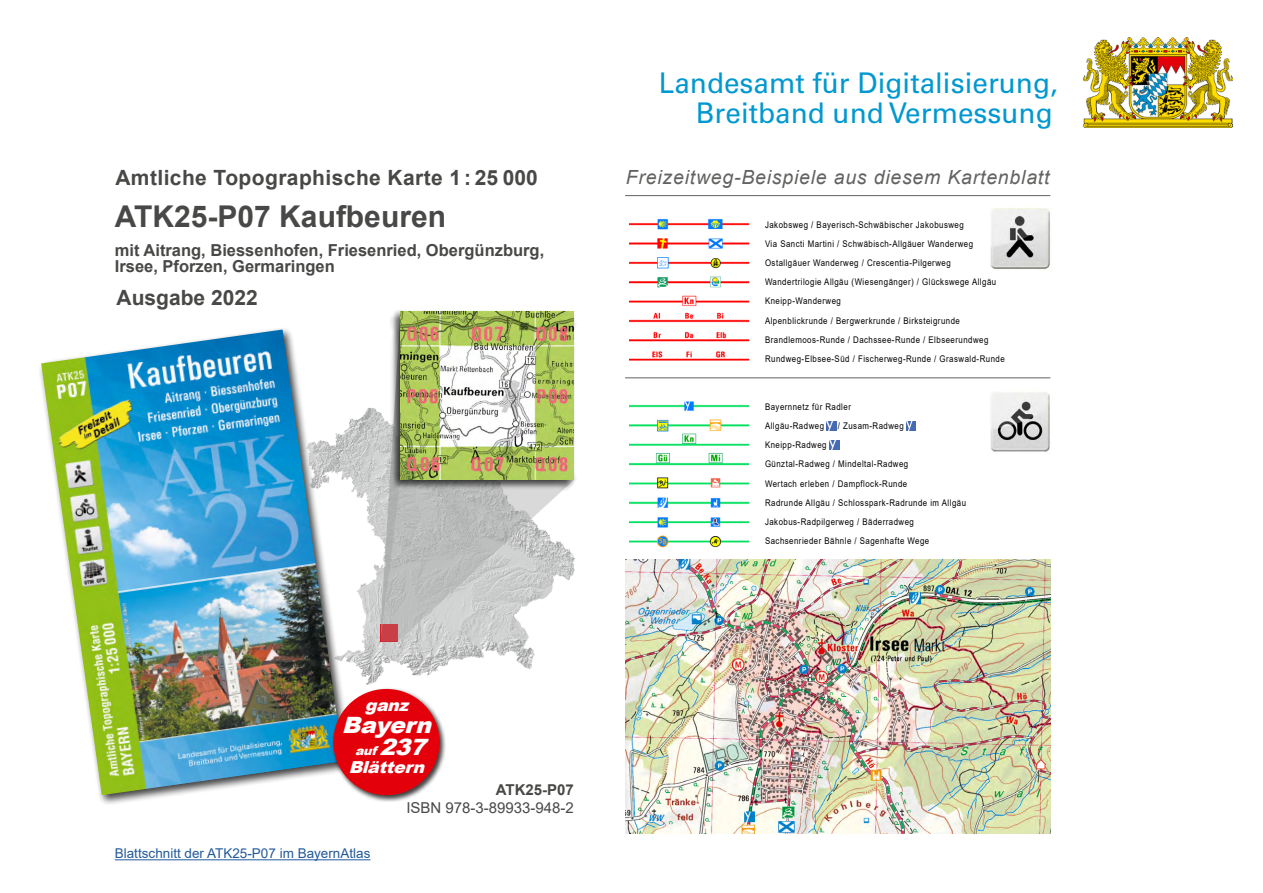
<style>
.page{position:relative;width:1263px;height:893px;background:#fff}
.page>*{position:absolute;margin:0;border:0;box-sizing:border-box;transform-origin:0 0}
.t1{font:700 30px "Arial";color:#484847}
.t2{font:28.5px/30px "Univers";color:#0098d0;text-align:right}
.t3{font:italic 900 22.5px "Arial";color:#fff;scale:1.05 1}
.t4{font:700 21px "Arial";letter-spacing:.02em;color:#484847}
.t5{font:700 21px "Arial";color:#484847}
.t6{font:italic 19.5px "Arial";letter-spacing:.04em;color:#626261}
.t7{font:700 16.5px/16.5px "Arial";color:#484847}
.t8{font:italic 900 16.5px "Arial";color:#fff;scale:1.05 1}
.t9{font:15px "Arial";color:#484847}
.t10{font:700 15px "Arial";color:#484847}
.t11{font:13.5px "Arial";color:#22599b}
.t12{font:italic 900 12px "Arial";color:#fff;scale:1.05 1}
.t13{font:9.15px/19.2px "Arial";letter-spacing:.06em;color:#000;scale:.86 1}
.s1{font-size:22.5px}
</style>
<div class="page">
<img style="left:354px;top:408px;width:221px;height:277px">
<svg style="left:381px;top:408px;width:193px;height:234px;background:#cbcacb"></svg>
<hr style="left:625px;top:195px;width:425px;height:1px;background:#626261">
<hr style="left:625px;top:377px;width:425px;height:1px;background:#626261">
<div style="left:38px;top:326px;width:316px;height:480px;background:#000;opacity:.75"></div>
<img style="left:41px;top:330px;width:302px;height:465px">
<div style="left:390px;top:309px;width:186px;height:182px;background:#000;opacity:.75"></div>
<img style="left:401px;top:311px;width:173px;height:169px">
<img style="left:625px;top:559px;width:425px;height:274px">
<hr style="left:115px;top:859px;width:255px;height:1px;background:#22599b">
<img style="left:629px;top:218px;width:121px;height:143px">
<img style="left:629px;top:401px;width:121px;height:147px">
<svg style="left:827px;top:421px;width:9px;height:9px"></svg>
<svg style="left:907px;top:421px;width:9px;height:9px"></svg>
<svg style="left:830px;top:440px;width:9px;height:9px"></svg>
<img style="left:990px;top:208px;width:60px;height:61px">
<img style="left:990px;top:392px;width:60px;height:60px">
<img style="left:1083px;top:38px;width:149px;height:89px">
<div style="left:331px;top:686px;width:115px;height:116px;background:#000;opacity:.75"></div>
<div style="left:333px;top:689px;width:107px;height:106px;background:#e3000b;border-radius:50%"></div>
<h3 class="t4" style="left:115px;top:163px;width:424px">Amtliche Topographische Karte 1 : 25 000</h3>
<h1 class="t1" style="left:115px;top:195px;width:333px">ATK25-P07 Kaufbeuren</h1>
<h3 class="t7" style="left:115px;top:242px;width:431px">mit Aitrang, Biessenhofen, Friesenried, Obergünzburg,<br>Irsee, Pforzen, Germaringen</h3>
<h3 class="t5" style="left:117px;top:282px;width:143px">Ausgabe 2022</h3>
<h2 class="t2" style="left:659px;top:68px;width:400px">Landesamt für Digitalisierung,<br>Breitband und Vermessung</h2>
<h3 class="t6" style="left:626px;top:165px;width:425px">Freizeitweg-Beispiele aus diesem Kartenblatt</h3>
<p class="t13" style="left:765px;top:215px;width:280px">Jakobsweg / Bayerisch-Schwäbischer Jakobusweg<br>Via Sancti Martini / Schwäbisch-Allgäuer Wanderweg Ostallgäuer Wanderweg / Crescentia-Pilgerweg Wandertrilogie Allgäu (Wiesengänger) / Glückswege Allgäu Kneipp-Wanderweg<br>Alpenblickrunde / Bergwerkrunde / Birksteigrunde Brandlemoos-Runde / Dachssee-Runde / Elbseerundweg Rundweg-Elbsee-Süd / Fischerweg-Runde / Graswald-Runde</p>
<p class="t13" style="left:765px;top:397px;width:101px">Bayernnetz für Radler<br>Allgäu-Radweg</p>
<p class="t13" style="left:838px;top:416px;width:78px">/ Zusam-Radweg</p>
<p class="t13" style="left:765px;top:435px;width:235px">Kneipp-Radweg<br>Günztal-Radweg / Mindeltal-Radweg<br>Wertach erleben / Dampflock-Runde<br>Radrunde Allgäu / Schlosspark-Radrunde im Allgäu Jakobus-Radpilgerweg / Bäderradweg Sachsenrieder Bähnle / Sagenhafte Wege</p>
<h3 class="t8" style="left:365px;top:693px;width:49px">ganz</h3>
<h3 class="t3" style="left:342px;top:708px;width:94px">Bayern</h3>
<h3 class="t12" style="left:355px;top:742px;width:77px">auf <span class="s1">237</span></h3>
<h3 class="t8" style="left:349px;top:755px;width:79px">Blättern</h3>
<h3 class="t11" style="left:115px;top:844px;width:257px">Blattschnitt der ATK25-P07 im BayernAtlas</h3>
<h3 class="t10" style="left:496px;top:779px;width:80px">ATK25-P07</h3>
<h3 class="t9" style="left:406px;top:798px;width:169px">ISBN 978-3-89933-948-2</h3>
</div>
